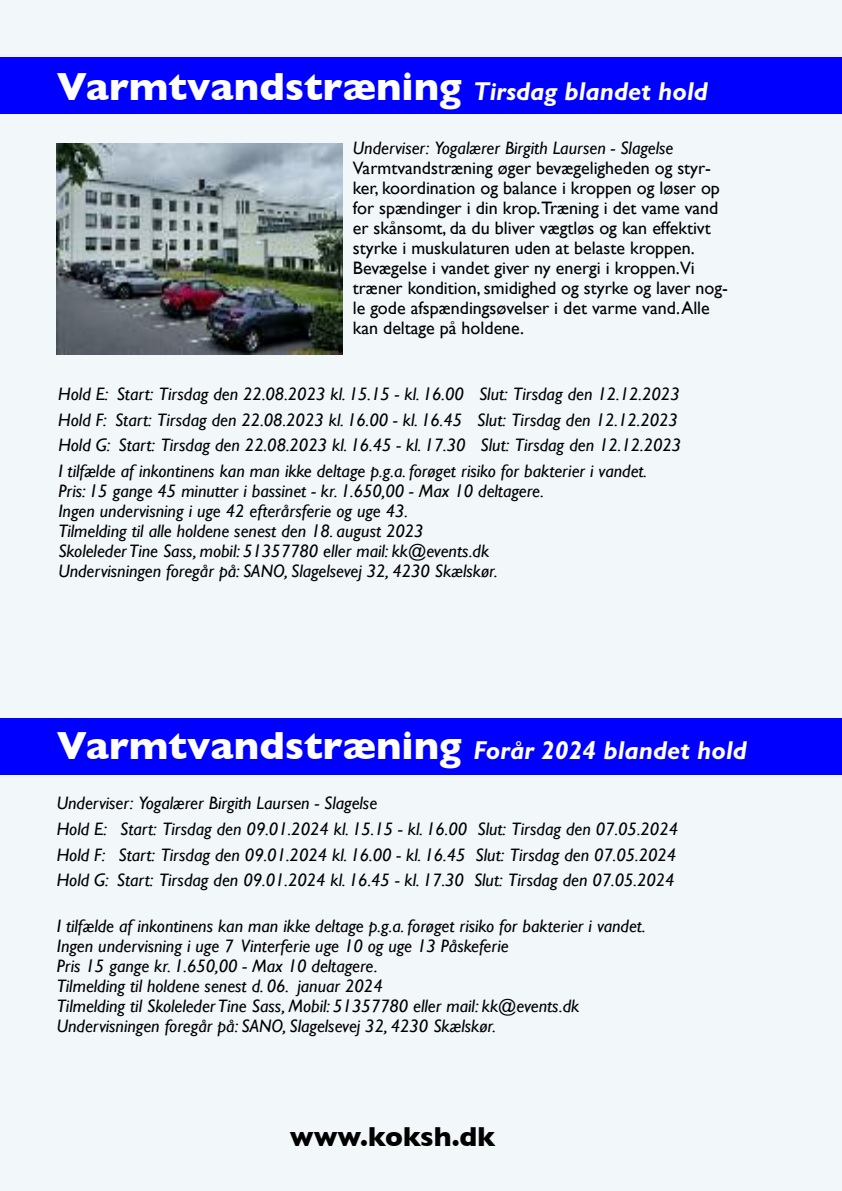
<style>
.page{position:relative;width:842px;height:1191px;background:#f2f7fa}
.page>*{position:absolute;margin:0;border:0;box-sizing:border-box;transform-origin:0 0}
.t1{font:700 28px "Gill Sans";color:#000}
.t2{font:italic 700 26px "Gill Sans";color:#fff}
.t3{font:italic 18px/20px "Gill Sans";color:#000}
.t4{font:18px/20px "Gill Sans";color:#000}
.s1{font-style:normal;font-size:40px}
</style>
<div class="page">
<div style="left:0;top:57px;width:842px;height:56px;background:#0000fe"></div>
<div style="left:0;top:718px;width:842px;height:57px;background:#0000fe"></div>
<img style="left:56px;top:143px;width:287px;height:212px">
<h2 class="t2" style="left:57px;top:82px;width:653px"><span class="s1">Varmtvandstræning</span> Tirsdag blandet hold</h2>
<p class="t3" style="left:353px;top:138px;width:322px">Underviser: Yogalærer Birgith Laursen - Slagelse</p>
<p class="t4" style="left:353px;top:158px;width:377px">Varmtvandstræning øger bevægeligheden og styr&shy;ker, koordination og balance i kroppen og løser op for spændinger i din krop.Træning i det vame vand er skånsomt, da du bliver vægtløs og kan effektivt styrke i muskulaturen uden at belaste kroppen.<br>Bevægelse i vandet giver ny energi i kroppen.Vi træner kondition, smidighed og styrke og laver nog&shy;le gode afspændingsøvelser i det varme vand.Alle kan deltage på holdene.</p>
<p class="t3" style="left:58px;top:381px;width:624px;line-height:25.6px">Hold E: Start: Tirsdag den 22.08.2023 kl. 15.15 - kl. 16.00 Slut: Tirsdag den 12.12.2023<br>Hold F: Start: Tirsdag den 22.08.2023 kl. 16.00 - kl. 16.45 Slut: Tirsdag den 12.12.2023<br>Hold G: Start: Tirsdag den 22.08.2023 kl. 16.45 - kl. 17.30 Slut: Tirsdag den 12.12.2023<br>I tilfælde af inkontinens kan man ikke deltage p.g.a. forøget risiko for bakterier i vandet.</p>
<p class="t3" style="left:58px;top:481px;width:487px">Pris: 15 gange 45 minutter i bassinet - kr. 1.650,00 - Max 10 deltagere.<br>Ingen undervisning i uge 42 efterårsferie og uge 43.<br>Tilmelding til alle holdene senest den 18. august 2023<br>Skoleleder Tine Sass, mobil: 51357780 eller mail: kk@events.dk Undervisningen foregår på: SANO, Slagelsevej 32, 4230 Skælskør.</p>
<h2 class="t2" style="left:57px;top:740px;width:692px"><span class="s1">Varmtvandstræning</span> Forår 2024 blandet hold</h2>
<p class="t3" style="left:57px;top:790px;width:623px;line-height:25.6px">Underviser: Yogalærer Birgith Laursen - Slagelse<br>Hold E: Start: Tirsdag den 09.01.2024 kl. 15.15 - kl. 16.00 Slut: Tirsdag den 07.05.2024<br>Hold F: Start: Tirsdag den 09.01.2024 kl. 16.00 - kl. 16.45 Slut: Tirsdag den 07.05.2024<br>Hold G: Start: Tirsdag den 09.01.2024 kl. 16.45 - kl. 17.30 Slut: Tirsdag den 07.05.2024</p>
<p class="t3" style="left:57px;top:916px;width:590px">I tilfælde af inkontinens kan man ikke deltage p.g.a. forøget risiko for bakterier i vandet.<br>Ingen undervisning i uge 7 Vinterferie uge 10 og uge 13 Påskeferie<br>Pris 15 gange kr. 1.650,00 - Max 10 deltagere.<br>Tilmelding til holdene senest d. 06. januar 2024<br>Tilmelding til Skoleleder Tine Sass, Mobil: 51357780 eller mail: kk@events.dk Undervisningen foregår på: SANO, Slagelsevej 32, 4230 Skælskør.</p>
<h1 class="t1" style="left:290px;top:1120px;width:207px">www.koksh.dk</h1>
</div>
